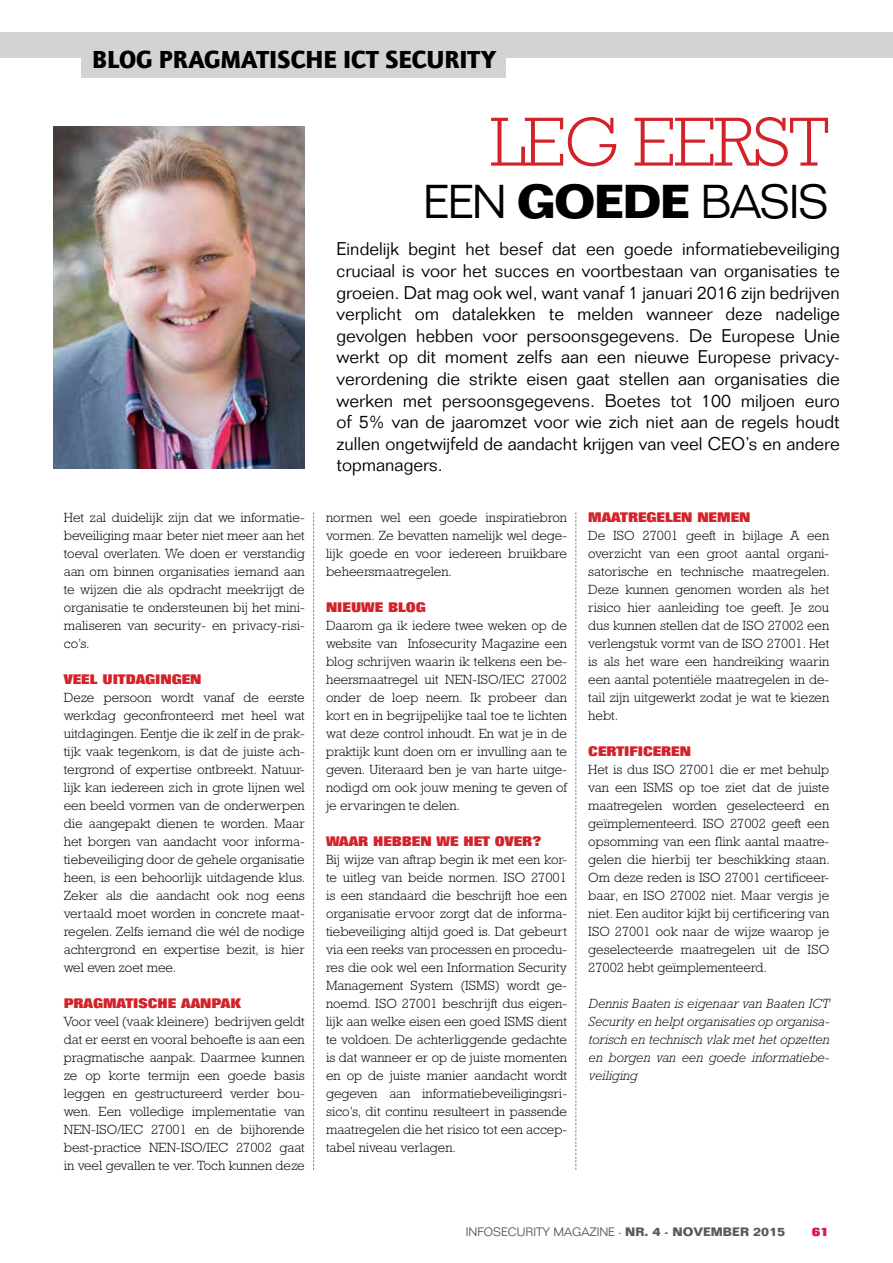
<style>
.page{position:relative;width:893px;height:1263px;background:#fff}
.page>*{position:absolute;margin:0;border:0;box-sizing:border-box;transform-origin:0 0}
.t1{font:300 70.5px "Rockwell";letter-spacing:-.03em;color:#d2232a}
.t2{font:300 46.5px "Folio";letter-spacing:-.03em;color:#000}
.t3{font:900 25.5px "Quay Sans";color:#000}
.t4{font:300 18px/21.6px "Folio";color:#000;text-align:justify}
.t5{font:300 13.5px/18px "Rockwell";color:#000;text-align:justify}
.t6{font:italic 300 13.5px/18px "Rockwell";color:#000;text-align:justify}
.t7{font:800 13.5px "Folio";color:#d2232a}
.t8{font:300 12px "Folio";color:#58595b}
.t9{font:800 12px "Folio";color:#df134c}
.s1{font-weight:700}
</style>
<div class="page">
<svg style="left:313px;top:512px;width:1px;height:658px"></svg>
<svg style="left:575px;top:512px;width:1px;height:658px"></svg>
<div style="left:0;top:32px;width:893px;height:26px;background:#d1d3d4"></div>
<div style="left:81px;top:39px;width:425px;height:39px;background:#d1d3d4"></div>
<img style="left:53px;top:126px;width:252px;height:342px">
<h3 class="t3" style="left:92px;top:45px;width:405px">BLOG PRAGMATISCHE ICT SECURITY</h3>
<h1 class="t1" style="left:490px;top:102px;width:341px">LEG EERST</h1>
<h2 class="t2" style="left:423px;top:174px;width:407px">EEN <span class="s1">GOEDE</span> BASIS</h2>
<p class="t5" style="left:64px;top:508px;width:242px">Het zal duidelijk zijn dat we informatie&shy;beveiliging maar beter niet meer aan het toeval overlaten. We doen er verstandig aan om binnen organisaties iemand aan te wijzen die als opdracht meekrijgt de organisatie te ondersteunen bij het mini&shy;maliseren van security- en privacy-risi&shy;co’s.</p>
<p class="t7" style="left:64px;top:672px;width:139px">VEEL UITDAGINGEN</p>
<p class="t5" style="left:64px;top:688px;width:243px">Deze persoon wordt vanaf de eerste werkdag geconfronteerd met heel wat uitdagingen. Eentje die ik zelf in de prak&shy;tijk vaak tegenkom, is dat de juiste ach&shy;tergrond of expertise ontbreekt. Natuur&shy;lijk kan iedereen zich in grote lijnen wel een beeld vormen van de onderwerpen die aangepakt dienen te worden. Maar het borgen van aandacht voor informa&shy;tiebeveiliging door de gehele organisatie heen, is een behoorlijk uitdagende klus.<br>Zeker als die aandacht ook nog eens vertaald moet worden in concrete maat&shy;regelen. Zelfs iemand die wél de nodige achtergrond en expertise bezit, is hier wel even zoet mee.</p>
<p class="t7" style="left:64px;top:996px;width:179px">PRAGMATISCHE AANPAK</p>
<p class="t5" style="left:64px;top:1012px;width:242px">Voor veel (vaak kleinere) bedrijven geldt dat er eerst en vooral behoefte is aan een pragmatische aanpak. Daarmee kunnen ze op korte termijn een goede basis leggen en gestructureerd verder bou&shy;wen. Een volledige implementatie van NEN-ISO/IEC 27001 en de bijhorende best-practice NEN-ISO/IEC 27002 gaat in veel gevallen te ver. Toch kunnen deze</p>
<p class="t4" style="left:337px;top:238px;width:505px">Eindelijk begint het besef dat een goede informatiebeveiliging cruciaal is voor het succes en voortbestaan van organisaties te groeien. Dat mag ook wel, want vanaf 1 januari 2016 zijn bedrijven verplicht om datalekken te melden wanneer deze nadelige gevolgen hebben voor persoonsgegevens. De Europese Unie werkt op dit moment zelfs aan een nieuwe Europese privacy&shy;verordening die strikte eisen gaat stellen aan organisaties die werken met persoonsgegevens. Boetes tot 100 miljoen euro of 5% van de jaaromzet voor wie zich niet aan de regels houdt zullen ongetwijfeld de aandacht krijgen van veel CEO’s en andere topmanagers.</p>
<p class="t5" style="left:326px;top:508px;width:242px">normen wel een goede inspiratiebron vormen. Ze bevatten namelijk wel dege&shy;lijk goede en voor iedereen bruikbare beheersmaatregelen.</p>
<p class="t7" style="left:326px;top:599px;width:101px">NIEUWE BLOG</p>
<p class="t5" style="left:326px;top:616px;width:242px">Daarom ga ik iedere twee weken op de website van Infosecurity Magazine een blog schrijven waarin ik telkens een be&shy;heersmaatregel uit NEN-ISO/IEC 27002 onder de loep neem. Ik probeer dan kort en in begrijpelijke taal toe te lichten wat deze control inhoudt. En wat je in de praktijk kunt doen om er invulling aan te geven. Uiteraard ben je van harte uitge&shy;nodigd om ook jouw mening te geven of je ervaringen te delen.</p>
<p class="t7" style="left:326px;top:833px;width:217px">WAAR HEBBEN WE HET OVER?</p>
<p class="t5" style="left:326px;top:850px;width:242px">Bij wijze van aftrap begin ik met een kor&shy;te uitleg van beide normen. ISO 27001 is een standaard die beschrijft hoe een organisatie ervoor zorgt dat de informa&shy;tiebeveiliging altijd goed is. Dat gebeurt via een reeks van processen en procedu&shy;res die ook wel een Information Security Management System (ISMS) wordt ge&shy;noemd. ISO 27001 beschrijft dus eigen&shy;lijk aan welke eisen een goed ISMS dient te voldoen. De achterliggende gedachte is dat wanneer er op de juiste momenten en op de juiste manier aandacht wordt gegeven aan informatiebeveiligingsri&shy;sico’s, dit continu resulteert in passende maatregelen die het risico tot een accep&shy;tabel niveau verlagen.</p>
<p class="t7" style="left:588px;top:509px;width:164px">MAATREGELEN NEMEN</p>
<p class="t5" style="left:588px;top:526px;width:243px">De ISO 27001 geeft in bijlage A een overzicht van een groot aantal organi&shy;satorische en technische maatregelen.<br>Deze kunnen genomen worden als het risico hier aanleiding toe geeft. Je zou dus kunnen stellen dat de ISO 27002 een verlengstuk vormt van de ISO 27001. Het is als het ware een handreiking waarin een aantal potentiële maatregelen in de&shy;tail zijn uitgewerkt zodat je wat te kiezen hebt.</p>
<p class="t7" style="left:588px;top:743px;width:104px">CERTIFICEREN</p>
<p class="t5" style="left:588px;top:760px;width:243px">Het is dus ISO 27001 die er met behulp van een ISMS op toe ziet dat de juiste maatregelen worden geselecteerd en geïmplementeerd. ISO 27002 geeft een opsomming van een flink aantal maatre&shy;gelen die hierbij ter beschikking staan.<br>Om deze reden is ISO 27001 certificeer&shy;baar, en ISO 27002 niet. Maar vergis je niet. Een auditor kijkt bij certificering van ISO 27001 ook naar de wijze waarop je geselecteerde maatregelen uit de ISO 27002 hebt geïmplementeerd.</p>
<p class="t6" style="left:588px;top:994px;width:242px">Dennis Baaten is eigenaar van Baaten ICT Security en helpt organisaties op organisa&shy;torisch en technisch vlak met het opzetten en borgen van een goede informatiebe&shy;veiliging</p>
<p class="t8" style="left:466px;top:1224px;width:321px">INFOSECURITY MAGAZINE - <span class="s1">NR. 4 - NOVEMBER 2015</span></p>
<p class="t9" style="left:812px;top:1225px;width:19px">61</p>
</div>
